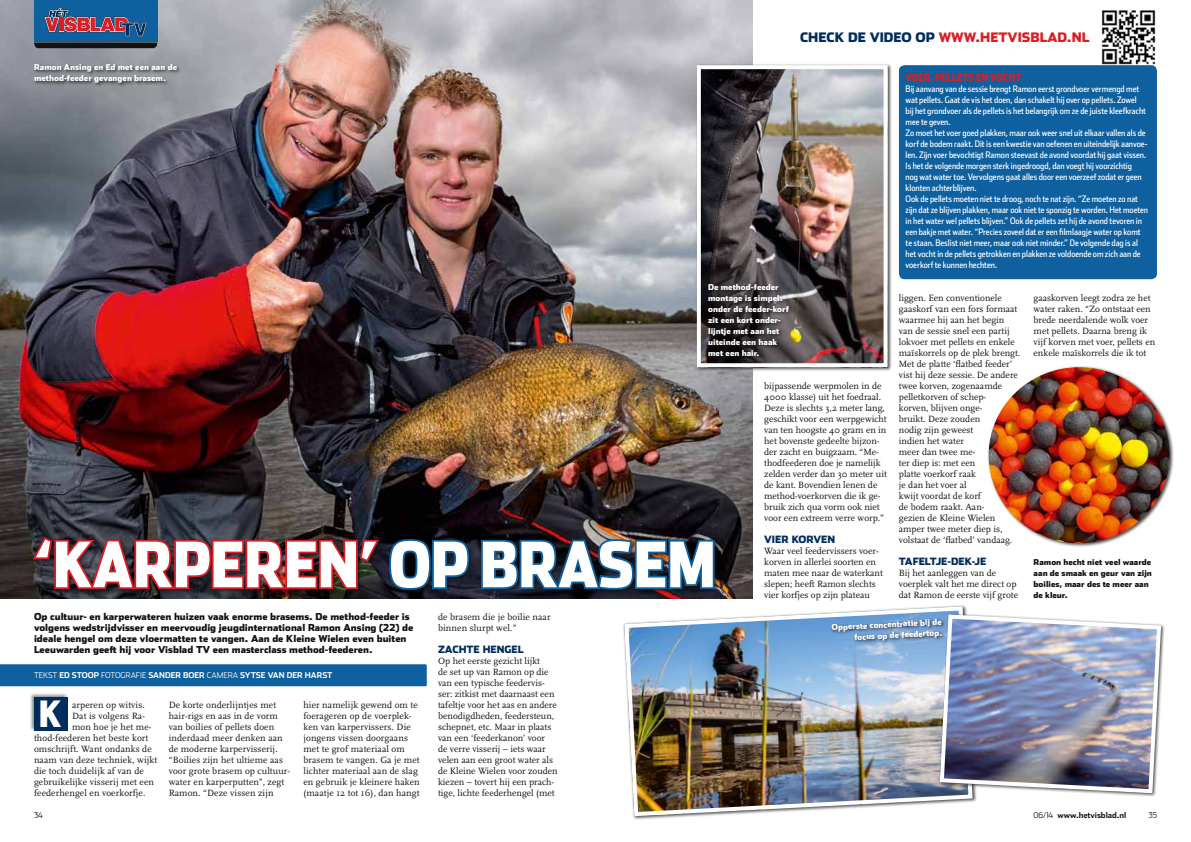
<style>
.page{position:relative;width:1191px;height:842px;background:#fff}
.page>*{position:absolute;margin:0;border:0;box-sizing:border-box;transform-origin:0 0}
.t1{font:900 62px "Stainless Cond";color:#fff}
.t2{font:900 36px "Stainless Cond";color:#fff}
.t3{font:900 13px "Stainless";letter-spacing:.115em;color:#002d5b}
.t4{font:900 13px "Stainless";color:#d81f27}
.t5{font:900 10px "Stainless";color:#002d5b}
.t6{font:900 10px "Stainless Cond";color:#d81f27}
.t7{font:9.5px/11px "Scala";color:#121212}
.t8{font:900 9.5px/11px "Stainless";color:#121212}
.t9{font:9px/11px "Stainless Cond";color:#fff}
.t10{font:900 8px/11px "Stainless";color:#fff}
.t11{font:900 8px/11px "Stainless";color:#121212}
.t12{font:700 8px "Stainless";color:#fff}
.t13{font:700 8px "Stainless";color:#121212}
.t14{font:300 8px "Stainless";color:#121212}
.s1{color:#d81f27}
.s2{font-weight:300}
</style>
<div class="page">
<img style="left:0;top:0;width:753px;height:598px">
<div style="left:0;top:664px;width:427px;height:22px;background:#0f609f"></div>
<div style="left:34px;top:0;width:123px;height:41px;background:#0f609f"></div>
<svg style="left:44px;top:8px;width:103px;height:29px"></svg>
<svg style="left:34px;top:43px;width:123px;height:5px"></svg>
<img style="left:1101px;top:10px;width:55px;height:55px">
<div style="left:31px;top:535px;width:687px;height:59px;background:#121212;opacity:.75"></div>
<svg style="left:31px;top:535px;width:440px;height:57px;background:#50242c"></svg>
<svg style="left:479px;top:537px;width:237px;height:54px;background:#19334c"></svg>
<div style="left:29px;top:693px;width:40px;height:39px;background:#121212;opacity:.5"></div>
<div style="left:34px;top:697px;width:33px;height:33px;background:#002d5b"></div>
<img style="left:623px;top:605px;width:351px;height:213px">
<div style="left:899px;top:65px;width:258px;height:214px;background:#0f609f;border-radius:6px"></div>
<div style="left:987px;top:365px;width:187px;height:183px;background:#121212;opacity:.75"></div>
<img style="left:988px;top:367px;width:181px;height:176px">
<div style="left:695px;top:63px;width:197px;height:309px;background:#121212;opacity:.75"></div>
<img style="left:702px;top:70px;width:180px;height:292px">
<div style="left:697px;top:65px;width:190px;height:302px;border:4px solid #fff"></div>
<img style="left:937px;top:612px;width:226px;height:183px">
<div style="left:830px;top:617px;width:116px;height:28px;background:#121212;opacity:.75"></div>
<div style="left:706px;top:283px;width:86px;height:78px;background:#121212;opacity:.75"></div>
<div style="left:33px;top:63px;width:148px;height:24px;background:#121212;opacity:.75"></div>
<p class="t10" style="left:34px;top:62px;width:145px">Ramon Ansing en Ed met een aan de method-feeder gevangen brasem.</p>
<h3 class="t3" style="left:800px;top:29px;width:153px">check de video op <span class="s1">www</span></h3>
<h3 class="t4" style="left:975px;top:29px;width:75px">.hetvisblad</h3>
<h3 class="t4" style="left:1067px;top:29px;width:20px">.nl</h3>
<p class="t6" style="left:905px;top:71px;width:117px">VOER, PELLETS EN VOCHT</p>
<p class="t9" style="left:905px;top:83px;width:244px">Bij aanvang van de sessie brengt Ramon eerst grondvoer vermengd met wat pellets. Gaat de vis het doen, dan schakelt hij over op pellets. Zowel<br>bij het grondvoer als de pellets is het belangrijk om ze de juiste kleefkracht mee te geven.<br>Zo moet het voer goed plakken, maar ook weer snel uit elkaar vallen als de korf de bodem raakt. Dit is een kwestie van oefenen en uiteindelijk aanvoe&shy;len. Zijn voer bevochtigt Ramon steevast de avond voordat hij gaat vissen.<br>Is het de volgende morgen sterk ingedroogd, dan voegt hij voorzichtig<br>nog wat water toe. Vervolgens gaat alles door een voerzeef zodat er geen klonten achterblijven.<br>Ook de pellets moeten niet te droog, noch te nat zijn. “Ze moeten zo nat zijn dat ze blijven plakken, maar ook niet te sponzig te worden. Het moeten in het water wel pellets blijven.” Ook de pellets zet hij de avond tevoren in een bakje met water. “Precies zoveel dat er een filmlaagje water op komt te staan. Beslist niet meer, maar ook niet minder.” De volgende dag is al het vocht in de pellets getrokken en plakken ze voldoende om zich aan de voerkorf te kunnen hechten.</p>
<p class="t10" style="left:708px;top:282px;width:82px">De method-feeder montage is simpel: onder de feeder-korf zit een kort onder&shy;lijntje met aan het uiteinde een haak met een hair.</p>
<h1 class="t1" style="left:34px;top:526px;width:683px">‘KARPEREN’ OP BRASEM</h1>
<p class="t7" style="left:764px;top:381px;width:124px">bijpassende werpmolen in de<br>4000 klasse) uit het foedraal.<br>Deze is slechts 3,2 meter lang, geschikt voor een werpgewicht van ten hoogste 40 gram en in het bovenste gedeelte bijzon&shy;der zacht en buigzaam. “Me&shy;thodfeederen doe je namelijk zelden verder dan 30 meter uit de kant. Bovendien lenen de method-voerkorven die ik ge&shy;bruik zich qua vorm ook niet voor een extreem verre worp.”</p>
<p class="t5" style="left:764px;top:533px;width:65px">VIER KORVEN</p>
<p class="t7" style="left:764px;top:546px;width:120px">Waar veel feedervissers voer&shy;korven in allerlei soorten en maten mee naar de waterkant slepen; heeft Ramon slechts vier korfjes op zijn plateau</p>
<p class="t7" style="left:899px;top:293px;width:123px">liggen. Een conventionele gaaskorf van een fors formaat waarmee hij aan het begin van de sessie snel een partij lokvoer met pellets en enkele maïskorrels op de plek brengt.<br>Met de platte ‘flatbed feeder’ vist hij deze sessie. De andere twee korven, zogenaamde pelletkorven of schep-<br>korven, blijven onge-<br>bruikt. Deze zouden<br>nodig zijn geweest<br>indien het water<br>meer dan twee me-<br>ter diep is: met een<br>platte voerkorf raak<br>je dan het voer al<br>kwijt voordat de korf<br>de bodem raakt. Aan-<br>gezien de Kleine Wielen amper twee meter diep is, volstaat de ‘flatbed’ vandaag.</p>
<p class="t5" style="left:899px;top:555px;width:88px">TAFELTJE-DEK-JE</p>
<p class="t7" style="left:899px;top:568px;width:121px">Bij het aanleggen van de voerplek valt het me direct op dat Ramon de eerste vijf grote</p>
<p class="t8" style="left:34px;top:611px;width:381px">Op cultuur- en karperwateren huizen vaak enorme brasems. De method-feeder is volgens wedstrijdvisser en meervoudig jeugdinternational Ramon Ansing (22) de ideale hengel om deze vloermatten te vangen. Aan de Kleine Wielen even buiten Leeuwarden geeft hij voor Visblad TV een masterclass method-feederen.</p>
<p class="t12" style="left:34px;top:670px;width:300px"><span class="s2">TEKST</span> ED STOOP <span class="s2">FOTOGRAFIE</span> SANDER BOER <span class="s2">CAMERA</span> SYTSE VAN DER HARST</p>
<h2 class="t2" style="left:39px;top:692px;width:25px">K</h2>
<p class="t7" style="left:169px;top:700px;width:123px">De korte onderlijntjes met hair-rigs en aas in de vorm van boilies of pellets doen inderdaad meer denken aan de moderne karpervisserij. “Boilies zijn het ultieme aas voor grote brasem op cultuur&shy;water en karperputten”, zegt<br>Ramon. “Deze vissen zijn</p>
<p class="t7" style="left:303px;top:700px;width:118px">hier namelijk gewend om te foerageren op de voerplek&shy;ken van karpervissers. Die jongens vissen doorgaans met te grof materiaal om brasem te vangen. Ga je met lichter materiaal aan de slag en gebruik je kleinere haken (maatje 12 tot 16), dan hangt</p>
<p class="t7" style="left:72px;top:700px;width:74px">arperen op witvis.</p>
<p class="t7" style="left:72px;top:711px;width:74px">Dat is volgens Ra-</p>
<p class="t7" style="left:72px;top:722px;width:81px">mon hoe je het me-</p>
<p class="t7" style="left:34px;top:733px;width:116px">thod-feederen het beste kort</p>
<p class="t7" style="left:34px;top:744px;width:119px">omschrijft. Want ondanks de</p>
<p class="t7" style="left:34px;top:755px;width:125px">naam van deze techniek, wijkt</p>
<p class="t7" style="left:34px;top:766px;width:111px">die toch duidelijk af van de</p>
<p class="t7" style="left:34px;top:777px;width:121px">gebruikelijke visserij met een</p>
<p class="t7" style="left:34px;top:788px;width:113px">feederhengel en voerkorfje.</p>
<p class="t7" style="left:438px;top:612px;width:114px">de brasem die je boilie naar binnen slurpt wel.”</p>
<p class="t5" style="left:438px;top:643px;width:53px">ZACHTE HEN</p>
<p class="t5" style="left:504px;top:643px;width:21px">GEL</p>
<p class="t7" style="left:438px;top:656px;width:121px">Op het eerste gezicht lijkt<br>de set up van Ramon op die van een typische feedervis&shy;ser: zitkist met daarnaast een tafeltje voor het aas en andere benodigdheden, feedersteun, schepnet, etc. Maar in plaats van een ‘feederkanon’ voor<br>de verre visserij – iets waar velen aan een groot water als de Kleine Wielen voor zouden kiezen – tovert hij een prach&shy;tige, lichte feederhengel (met</p>
<p class="t10" style="left:831px;top:622px;width:112px;text-align:right;rotate:-3deg">Opperste concentratie bij de focus op de feedertop.</p>
<p class="t7" style="left:1033px;top:293px;width:123px">gaaskorven leegt zodra ze het water raken. “Zo ontstaat een brede neerdalende wolk voer met pellets. Daarna breng ik vijf korven met voer, pellets en enkele maïskorrels die ik tot</p>
<p class="t11" style="left:1033px;top:557px;width:120px">Ramon hecht niet veel waarde aan de smaak en geur van zijn boilies, maar des te meer aan de kleur.</p>
<p class="t14" style="left:34px;top:811px;width:10px">34</p>
<p class="t13" style="left:1033px;top:810px;width:94px"><span class="s2">06/14</span> www.hetvisblad.nl</p>
<p class="t14" style="left:1148px;top:811px;width:10px">35</p>
</div>
